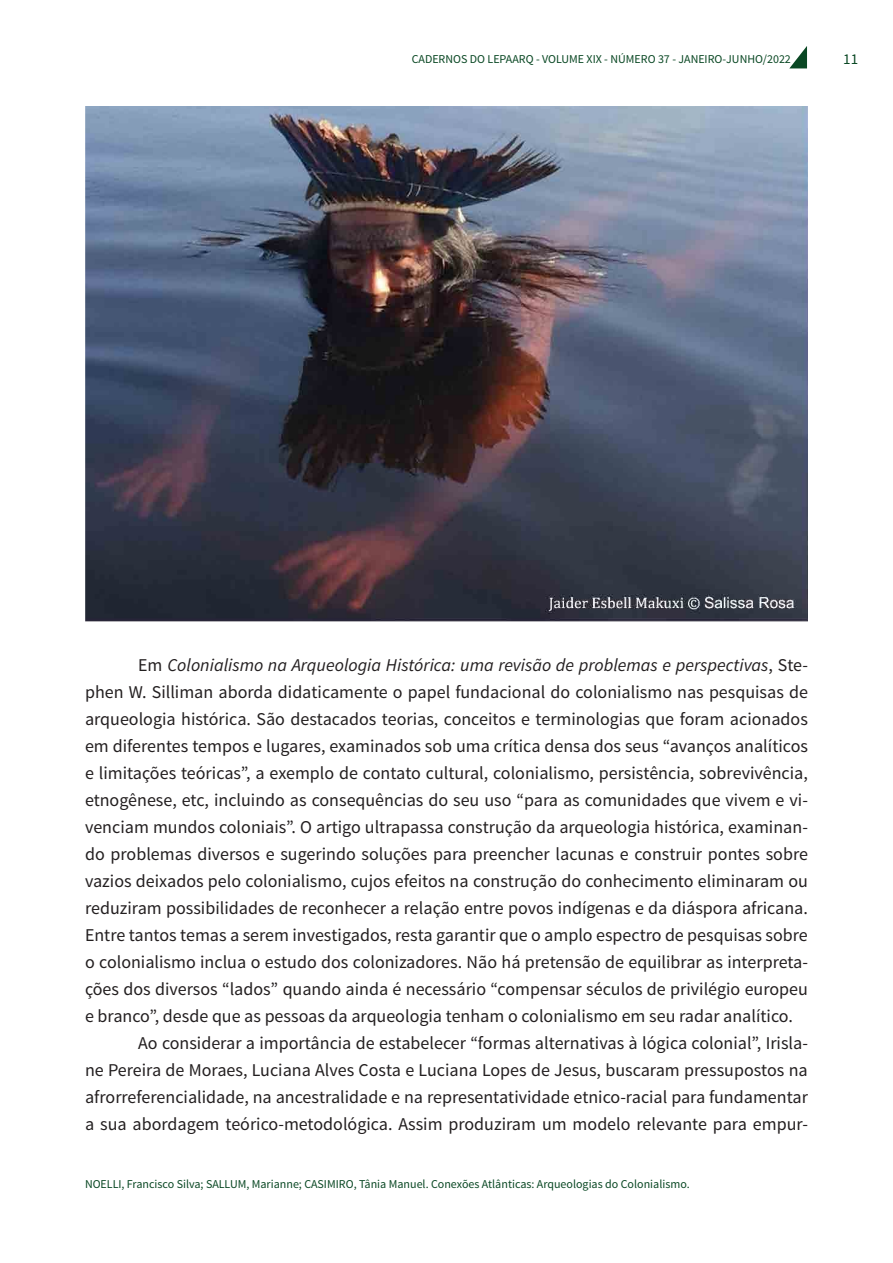
<style>
.page{position:relative;width:893px;height:1263px;background:#fff}
.page>*{position:absolute;margin:0;border:0;box-sizing:border-box;transform-origin:0 0}
.Default{font:18px/27px "Source Sans Pro";color:#231f20;text-align:justify}
.t1{font:15px "Source Sans Pro";color:#0a4824}
.t2{font:12px "Source Sans Pro";color:#0a4824}
.s1{font-style:italic}
</style>
<div class="page">
<svg style="left:789px;top:46px;width:18px;height:22px"></svg>
<img style="left:85px;top:107px;width:723px;height:514px">
<p class="t2" style="left:412px;top:52px;width:381px">CADERNOS DO LEPAARQ - VOLUME XIX - NÚMERO 37 - JANEIRO-JUNHO/2022</p>
<p class="t1" style="left:843px;top:50px;width:16px">11</p>
<p class="Default" style="left:85px;top:652px;width:724px;text-indent:53px">Em <span class="s1">Colonialismo na Arqueologia Histórica: uma revisão de problemas e perspectivas</span>, Ste&shy;phen W. Silliman aborda didaticamente o papel fundacional do colonialismo nas pesquisas de arqueologia histórica. São destacados teorias, conceitos e terminologias que foram acionados em diferentes tempos e lugares, examinados sob uma crítica densa dos seus “avanços analíticos e limitações teóricas”, a exemplo de contato cultural, colonialismo, persistência, sobrevivência, etnogênese, etc, incluindo as consequências do seu uso “para as comunidades que vivem e vi&shy;venciam mundos coloniais”. O artigo ultrapassa construção da arqueologia histórica, examinan&shy;do problemas diversos e sugerindo soluções para preencher lacunas e construir pontes sobre vazios deixados pelo colonialismo, cujos efeitos na construção do conhecimento eliminaram ou reduziram possibilidades de reconhecer a relação entre povos indígenas e da diáspora africana.<br>Entre tantos temas a serem investigados, resta garantir que o amplo espectro de pesquisas sobre o colonialismo inclua o estudo dos colonizadores. Não há pretensão de equilibrar as interpreta&shy;ções dos diversos “lados” quando ainda é necessário “compensar séculos de privilégio europeu e branco”, desde que as pessoas da arqueologia tenham o colonialismo em seu radar analítico.</p>
<p class="Default" style="left:85px;top:1030px;width:724px;text-indent:53px">Ao considerar a importância de estabelecer “formas alternativas à lógica colonial”, Irisla&shy;ne Pereira de Moraes, Luciana Alves Costa e Luciana Lopes de Jesus, buscaram pressupostos na afrorreferencialidade, na ancestralidade e na representatividade etnico-racial para fundamentar a sua abordagem teórico-metodológica. Assim produziram um modelo relevante para empur-</p>
<p class="t2" style="left:85px;top:1176px;width:606px">NOELLI, Francisco Silva; SALLUM, Marianne; CASIMIRO, Tânia Manuel. Conexões Atlânticas: Arqueologias do Colonialismo.</p>
</div>
